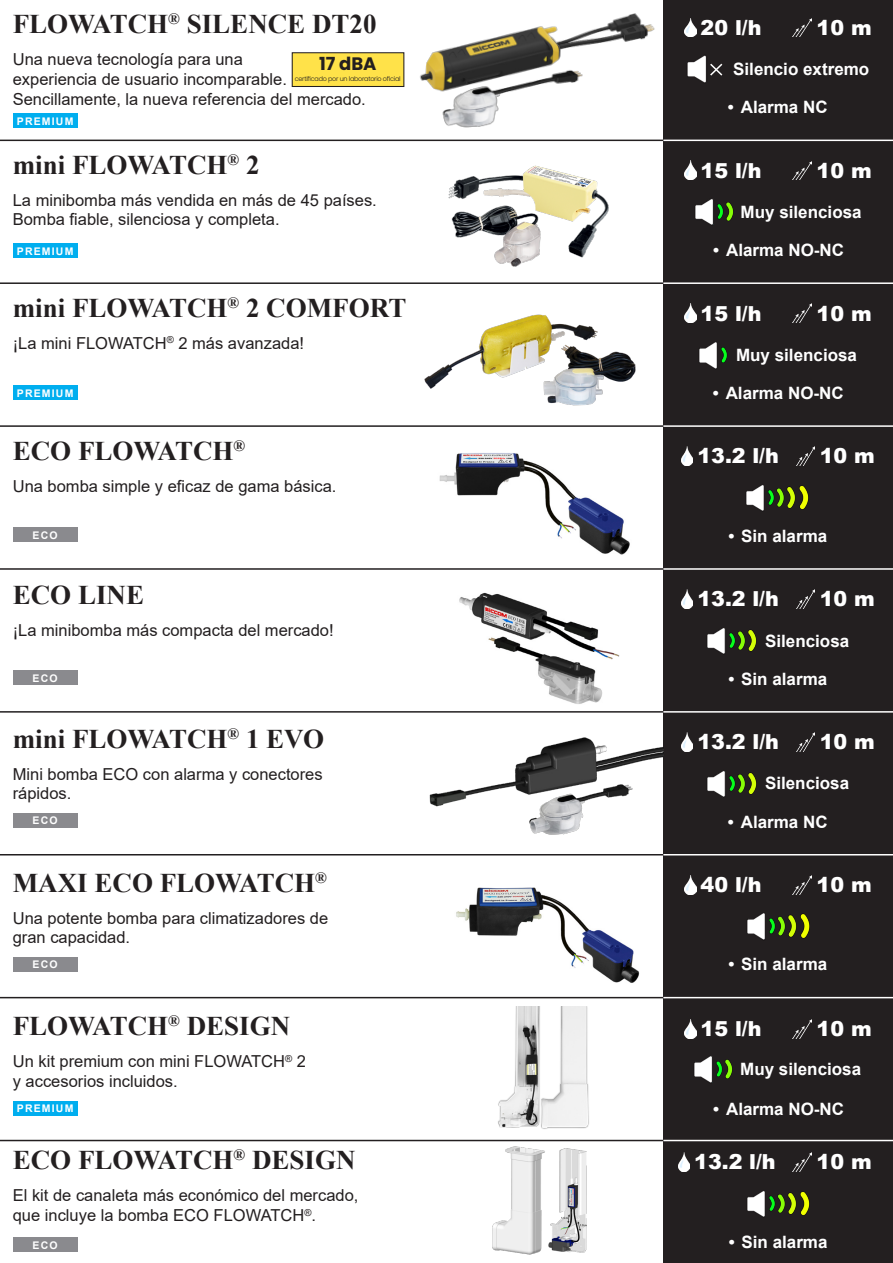
<style>
.page{position:relative;width:893px;height:1263px;background:#fff}
.page>*{position:absolute;margin:0;border:0;box-sizing:border-box;transform-origin:0 0}
.t1{font:700 27px "Times New Roman";color:#231f20}
.t2{font:900 20.7px "Arial";color:#fff}
.t3{font:700 18px "Poppins";color:#231f20}
.t4{font:700 16.95px "Arial";color:#fff}
.t5{font:16.5px/19.8px "Arial";color:#231f20}
.t6{font:700 10.5px "Arial";letter-spacing:.11em;color:#fff}
.t7{font:300 6.45px "Poppins";letter-spacing:-.04em;color:#231f20}
</style>
<div class="page">
<hr style="left:0;top:140px;width:893px;height:1px;background:#231f20">
<hr style="left:0;top:711px;width:893px;height:2px;background:#231f20">
<hr style="left:0;top:425px;width:893px;height:2px;background:#231f20">
<hr style="left:0;top:997px;width:893px;height:1px;background:#231f20">
<hr style="left:0;top:282px;width:893px;height:2px;background:#231f20">
<hr style="left:0;top:854px;width:893px;height:1px;background:#231f20">
<hr style="left:0;top:568px;width:893px;height:2px;background:#231f20">
<hr style="left:0;top:1140px;width:893px;height:1px;background:#231f20">
<div style="left:663px;top:0;width:230px;height:1263px;background:#231f20"></div>
<img style="left:420px;top:13px;width:235px;height:78px">
<img style="left:440px;top:61px;width:147px;height:67px">
<img style="left:448px;top:165px;width:161px;height:102px">
<img style="left:424px;top:314px;width:212px;height:92px">
<img style="left:439px;top:453px;width:191px;height:102px">
<img style="left:459px;top:592px;width:161px;height:112px">
<img style="left:429px;top:737px;width:234px;height:98px">
<img style="left:456px;top:887px;width:184px;height:96px">
<img style="left:498px;top:1007px;width:91px;height:122px">
<img style="left:479px;top:1141px;width:126px;height:114px">
<img style="left:685px;top:18px;width:11px;height:19px">
<img style="left:685px;top:161px;width:11px;height:19px">
<img style="left:685px;top:304px;width:11px;height:19px">
<img style="left:682px;top:447px;width:11px;height:18px">
<img style="left:679px;top:1152px;width:11px;height:19px">
<img style="left:682px;top:590px;width:11px;height:18px">
<img style="left:682px;top:732px;width:11px;height:19px">
<img style="left:685px;top:875px;width:11px;height:19px">
<img style="left:685px;top:1019px;width:11px;height:19px">
<img style="left:793px;top:19px;width:18px;height:18px">
<img style="left:793px;top:162px;width:18px;height:18px">
<img style="left:793px;top:304px;width:18px;height:19px">
<img style="left:796px;top:447px;width:18px;height:18px">
<img style="left:793px;top:1153px;width:18px;height:18px">
<img style="left:796px;top:590px;width:18px;height:18px">
<img style="left:796px;top:733px;width:18px;height:18px">
<img style="left:793px;top:876px;width:18px;height:18px">
<img style="left:793px;top:1020px;width:18px;height:18px">
<img style="left:695px;top:199px;width:39px;height:26px">
<img style="left:699px;top:342px;width:28px;height:27px">
<img style="left:746px;top:485px;width:63px;height:26px">
<img style="left:747px;top:1191px;width:63px;height:26px">
<img style="left:707px;top:628px;width:50px;height:26px">
<img style="left:707px;top:771px;width:49px;height:26px">
<img style="left:747px;top:913px;width:63px;height:27px">
<img style="left:694px;top:1056px;width:39px;height:27px">
<hr style="left:663px;top:140px;width:230px;height:1px;background:#fff">
<hr style="left:663px;top:282px;width:230px;height:2px;background:#fff">
<hr style="left:663px;top:425px;width:230px;height:2px;background:#fff">
<hr style="left:663px;top:568px;width:230px;height:2px;background:#fff">
<hr style="left:663px;top:711px;width:230px;height:2px;background:#fff">
<hr style="left:663px;top:854px;width:230px;height:1px;background:#fff">
<hr style="left:663px;top:997px;width:230px;height:1px;background:#fff">
<hr style="left:663px;top:1140px;width:230px;height:1px;background:#fff">
<img style="left:687px;top:55px;width:19px;height:28px">
<svg style="left:710px;top:63px;width:13px;height:13px"></svg>
<div style="left:13px;top:114px;width:65px;height:14px;background:#00aeef"></div>
<div style="left:13px;top:244px;width:65px;height:14px;background:#00aeef"></div>
<div style="left:13px;top:386px;width:65px;height:14px;background:#00aeef"></div>
<div style="left:13px;top:1101px;width:65px;height:14px;background:#00aeef"></div>
<div style="left:13px;top:527px;width:65px;height:15px;background:#8a8a8e"></div>
<div style="left:13px;top:1237px;width:65px;height:15px;background:#8a8a8e"></div>
<div style="left:13px;top:671px;width:65px;height:14px;background:#8a8a8e"></div>
<div style="left:13px;top:813px;width:65px;height:15px;background:#8a8a8e"></div>
<div style="left:13px;top:957px;width:65px;height:14px;background:#8a8a8e"></div>
<div style="left:292px;top:53px;width:112px;height:33px;background:#ffe249"></div>
<div style="left:292px;top:52px;width:112px;height:35px;border:1px solid #231f20"></div>
<p class="t1" style="left:13px;top:4px;width:365px">FLOWATCH<sup>®</sup> SILENCE DT20</p>
<p class="t5" style="left:13px;top:49px;width:232px">Una nueva tecnología para una</p>
<p class="t5" style="left:13px;top:69px;width:276px">experiencia de usuario incomparable.</p>
<p class="t5" style="left:13px;top:89px;width:355px">Sencillamente, la nueva referencia del mercado.</p>
<p class="t3" style="left:319px;top:54px;width:59px">17 dBA</p>
<p class="t7" style="left:295px;top:75px;width:107px">certificado por un laboratorio oficial</p>
<p class="t6" style="left:17px;top:114px;width:58px">PREMIUM</p>
<p class="t1" style="left:13px;top:145px;width:248px">mini FLOWATCH<sup>®</sup> 2</p>
<p class="t5" style="left:13px;top:190px;width:366px">La minibomba más vendida en más de 45 países.</p>
<p class="t5" style="left:13px;top:209px;width:268px">Bomba fiable, silenciosa y completa.</p>
<p class="t6" style="left:17px;top:244px;width:58px">PREMIUM</p>
<p class="t1" style="left:13px;top:288px;width:395px">mini FLOWATCH<sup>®</sup> 2 COMFORT</p>
<p class="t5" style="left:13px;top:333px;width:293px">¡La mini FLOWATCH<sup>®</sup> 2 más avanzada!</p>
<p class="t6" style="left:17px;top:385px;width:58px">PREMIUM</p>
<p class="t1" style="left:13px;top:432px;width:234px">ECO FLOWATCH<sup>®</sup></p>
<p class="t5" style="left:13px;top:476px;width:325px">Una bomba simple y eficaz de gama básica.</p>
<p class="t6" style="left:33px;top:527px;width:27px">ECO</p>
<p class="t1" style="left:13px;top:575px;width:133px">ECO LINE</p>
<p class="t5" style="left:13px;top:620px;width:322px">¡La minibomba más compacta del mercado!</p>
<p class="t6" style="left:33px;top:670px;width:27px">ECO</p>
<p class="t1" style="left:13px;top:719px;width:313px">mini FLOWATCH<sup>®</sup> 1 EVO</p>
<p class="t5" style="left:13px;top:764px;width:311px">Mini bomba ECO con alarma y conectores</p>
<p class="t5" style="left:13px;top:784px;width:60px">rápidos.</p>
<p class="t6" style="left:33px;top:813px;width:27px">ECO</p>
<p class="t1" style="left:13px;top:863px;width:316px">MAXI ECO FLOWATCH<sup>®</sup></p>
<p class="t5" style="left:13px;top:908px;width:317px">Una potente bomba para climatizadores de</p>
<p class="t5" style="left:13px;top:928px;width:119px">gran capacidad.</p>
<p class="t6" style="left:33px;top:957px;width:27px">ECO</p>
<p class="t1" style="left:13px;top:1007px;width:279px">FLOWATCH<sup>®</sup> DESIGN</p>
<p class="t5" style="left:13px;top:1052px;width:295px">Un kit premium con mini FLOWATCH<sup>®</sup> 2</p>
<p class="t5" style="left:13px;top:1071px;width:167px">y accesorios incluidos.</p>
<p class="t6" style="left:17px;top:1101px;width:58px">PREMIUM</p>
<p class="t1" style="left:13px;top:1141px;width:344px">ECO FLOWATCH<sup>®</sup> DESIGN</p>
<p class="t5" style="left:13px;top:1185px;width:347px">El kit de canaleta más económico del mercado, que incluye la bomba ECO FLOWATCH<sup>®</sup>.</p>
<p class="t6" style="left:33px;top:1237px;width:27px">ECO</p>
<p class="t2" style="left:701px;top:12px;width:62px">20 l/h</p>
<p class="t2" style="left:817px;top:12px;width:57px">10 m</p>
<p class="t4" style="left:733px;top:57px;width:138px">Silencio extremo</p>
<p class="t4" style="left:728px;top:95px;width:101px">• Alarma NC</p>
<p class="t2" style="left:701px;top:155px;width:62px">15 l/h</p>
<p class="t2" style="left:817px;top:155px;width:57px">10 m</p>
<p class="t4" style="left:741px;top:200px;width:123px">Muy silenciosa</p>
<p class="t4" style="left:713px;top:238px;width:132px">• Alarma NO-NC</p>
<p class="t2" style="left:701px;top:298px;width:62px">15 l/h</p>
<p class="t2" style="left:817px;top:298px;width:57px">10 m</p>
<p class="t4" style="left:736px;top:343px;width:123px">Muy silenciosa</p>
<p class="t4" style="left:713px;top:381px;width:132px">• Alarma NO-NC</p>
<p class="t2" style="left:697px;top:441px;width:83px">13.2 l/h</p>
<p class="t2" style="left:820px;top:441px;width:57px">10 m</p>
<p class="t4" style="left:728px;top:524px;width:100px">• Sin alarma</p>
<p class="t2" style="left:697px;top:584px;width:83px">13.2 l/h</p>
<p class="t2" style="left:820px;top:584px;width:57px">10 m</p>
<p class="t4" style="left:765px;top:629px;width:86px">Silenciosa</p>
<p class="t4" style="left:728px;top:667px;width:100px">• Sin alarma</p>
<p class="t2" style="left:697px;top:727px;width:83px">13.2 l/h</p>
<p class="t2" style="left:820px;top:727px;width:57px">10 m</p>
<p class="t4" style="left:765px;top:771px;width:86px">Silenciosa</p>
<p class="t4" style="left:728px;top:810px;width:101px">• Alarma NC</p>
<p class="t2" style="left:701px;top:870px;width:62px">40 l/h</p>
<p class="t2" style="left:817px;top:870px;width:57px">10 m</p>
<p class="t4" style="left:728px;top:952px;width:100px">• Sin alarma</p>
<p class="t2" style="left:701px;top:1014px;width:62px">15 l/h</p>
<p class="t2" style="left:817px;top:1014px;width:57px">10 m</p>
<p class="t4" style="left:740px;top:1057px;width:123px">Muy silenciosa</p>
<p class="t4" style="left:713px;top:1097px;width:132px">• Alarma NO-NC</p>
<p class="t2" style="left:694px;top:1147px;width:83px">13.2 l/h</p>
<p class="t2" style="left:817px;top:1147px;width:57px">10 m</p>
<p class="t4" style="left:729px;top:1230px;width:100px">• Sin alarma</p>
</div>
